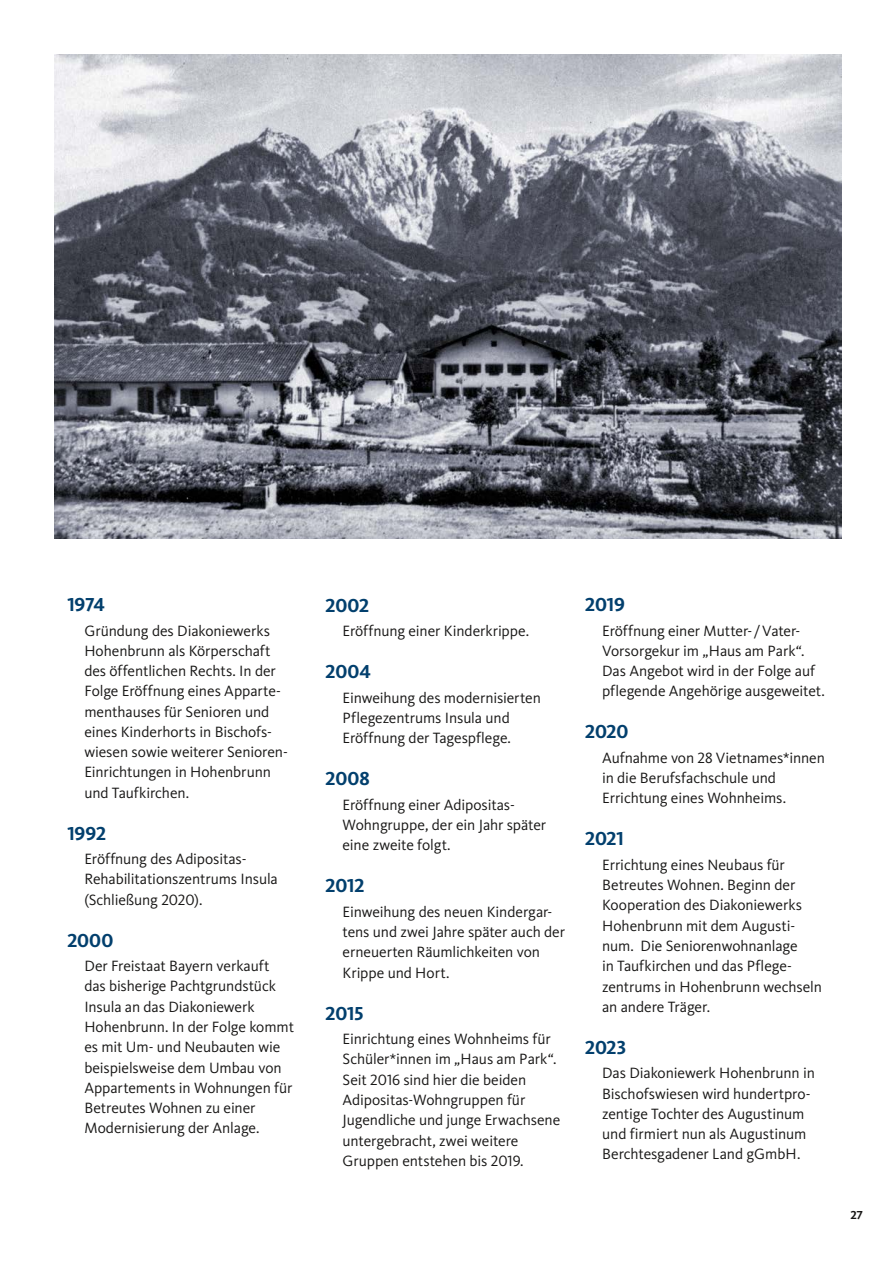
<style>
.page{position:relative;width:893px;height:1263px;background:#fff}
.page>*{position:absolute;margin:0;border:0;box-sizing:border-box;transform-origin:0 0}
.t1{font:700 19.5px "Kievit OT";letter-spacing:-.01em;color:#023f6d}
.t2{font:15.45px/20.2px "Kievit OT";letter-spacing:-.005em;color:#181716}
.t3{font:700 12px "Kievit OT";color:#181716}
</style>
<div class="page">
<img style="left:54px;top:54px;width:788px;height:485px">
<p class="t1" style="left:67px;top:593px;width:39px">1974</p>
<p class="t2" style="left:84px;top:621px;width:205px">Gründung des Diakoniewerks<br>Hohenbrunn als Körperschaft des öffentlichen Rechts. In der<br>Folge Eröffnung eines Apparte&shy;menthauses für Senioren und eines Kinderhorts in Bischofs&shy;wiesen sowie weiterer Senioren-<br>Einrichtungen in Hohenbrunn und Taufkirchen.</p>
<p class="t1" style="left:67px;top:822px;width:40px">1992</p>
<p class="t2" style="left:84px;top:849px;width:195px">Eröffnung des Adipositas-<br>Rehabilitationszentrums Insula (Schließung 2020).</p>
<p class="t1" style="left:67px;top:929px;width:47px">2000</p>
<p class="t2" style="left:84px;top:956px;width:211px">Der Freistaat Bayern verkauft das bisherige Pachtgrundstück<br>Insula an das Diakoniewerk<br>Hohenbrunn. In der Folge kommt es mit Um- und Neubauten wie beispielsweise dem Umbau von<br>Appartements in Wohnungen für<br>Betreutes Wohnen zu einer<br>Modernisierung der Anlage.</p>
<p class="t1" style="left:326px;top:594px;width:45px">2002</p>
<p class="t2" style="left:343px;top:621px;width:188px">Eröffnung einer Kinderkrippe.</p>
<p class="t1" style="left:326px;top:660px;width:47px">2004</p>
<p class="t2" style="left:343px;top:688px;width:200px">Einweihung des modernisierten<br>Pflegezentrums Insula und<br>Eröffnung der Tagespflege.</p>
<p class="t1" style="left:326px;top:767px;width:46px">2008</p>
<p class="t2" style="left:343px;top:795px;width:205px">Eröffnung einer Adipositas-<br>Wohngruppe, der ein Jahr später eine zweite folgt.</p>
<p class="t1" style="left:326px;top:874px;width:41px">2012</p>
<p class="t2" style="left:343px;top:902px;width:224px">Einweihung des neuen Kindergar&shy;tens und zwei Jahre später auch der erneuerten Räumlichkeiten von<br>Krippe und Hort.</p>
<p class="t1" style="left:326px;top:1002px;width:40px">2015</p>
<p class="t2" style="left:343px;top:1029px;width:219px">Einrichtung eines Wohnheims für<br>Schüler*innen im „Haus am Park“.<br>Seit 2016 sind hier die beiden<br>Adipositas-Wohngruppen für<br>Jugendliche und junge Erwachsene untergebracht, zwei weitere<br>Gruppen entstehen bis 2019.</p>
<p class="t1" style="left:585px;top:593px;width:41px">2019</p>
<p class="t2" style="left:602px;top:621px;width:224px">Eröffnung einer Mutter- /Vater-Vorsorgekur im „Haus am Park“.<br>Das Angebot wird in der Folge auf pflegende Angehörige ausgeweitet.</p>
<p class="t1" style="left:585px;top:720px;width:45px">2020</p>
<p class="t2" style="left:602px;top:748px;width:224px">Aufnahme von 28 Vietnames*innen in die Berufsfachschule und<br>Errichtung eines Wohnheims.</p>
<p class="t1" style="left:585px;top:827px;width:40px">2021</p>
<p class="t2" style="left:602px;top:855px;width:221px">Errichtung eines Neubaus für<br>Betreutes Wohnen. Beginn der<br>Kooperation des Diakoniewerks<br>Hohenbrunn mit dem Augusti&shy;num. Die Seniorenwohnanlage<br>in Taufkirchen und das Pflege&shy;zentrums in Hohenbrunn wechseln an andere Träger.</p>
<p class="t1" style="left:585px;top:1036px;width:43px">2023</p>
<p class="t2" style="left:602px;top:1063px;width:214px">Das Diakoniewerk Hohenbrunn in<br>Bischofswiesen wird hundertpro&shy;zentige Tochter des Augustinum und firmiert nun als Augustinum<br>Berchtesgadener Land gGmbH.</p>
<p class="t3" style="left:850px;top:1208px;width:14px">27</p>
</div>
